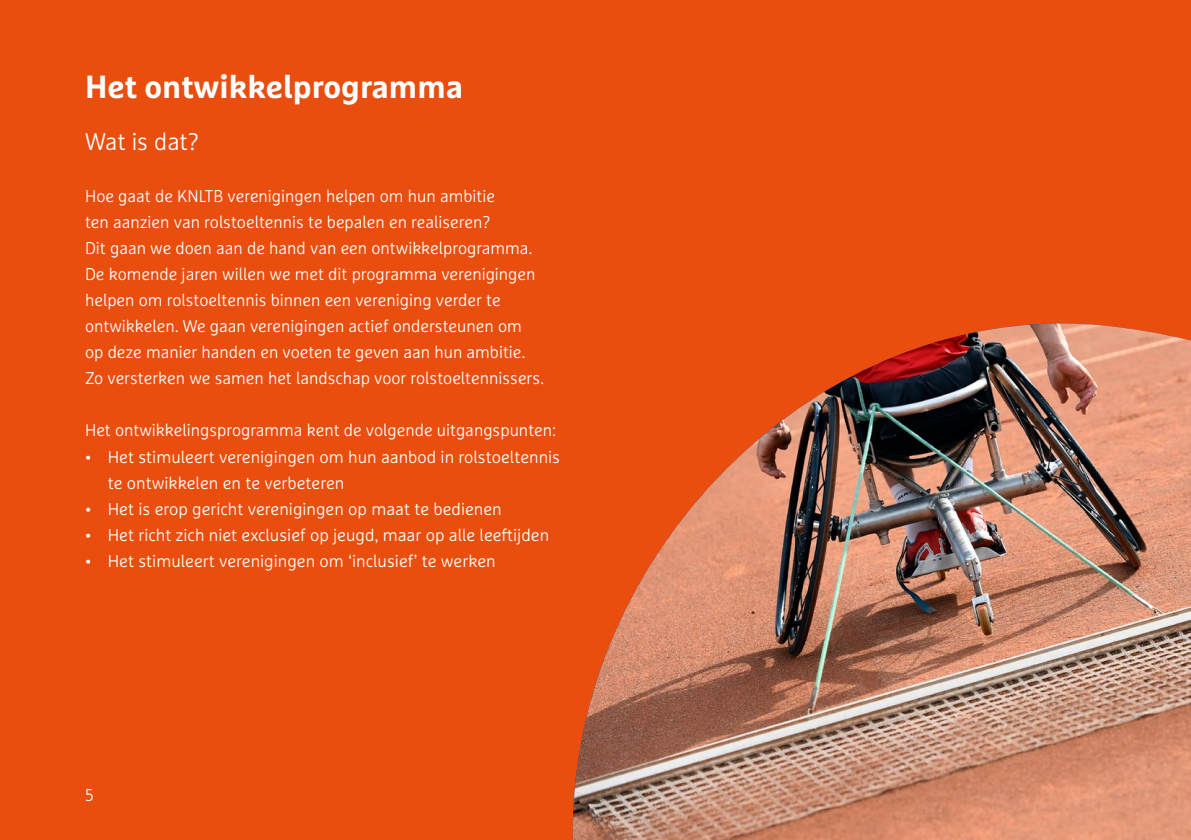
<style>
.page{position:relative;width:1191px;height:840px;background:#fff}
.page>*{position:absolute;margin:0;border:0;box-sizing:border-box;transform-origin:0 0}
._01_titel_Hoofdstuk{font:700 32px "Marselis OT";color:#fff}
._02_Subkop{font:300 24px "Marselis OT";color:#fff}
._03_Platte_tekst_dia{font:300 17px/26px "Marselis OT";color:#fff}
</style>
<div class="page">
<div style="left:0;top:0;width:1191px;height:839px;background:#e94e0f"></div>
<img style="left:572px;top:323px;width:619px;height:516px">
<p class="_01_titel_Hoofdstuk" style="left:85px;top:67px;width:380px">Het ontwikkelprogramma</p>
<p class="_02_Subkop" style="left:85px;top:127px;width:115px">Wat is dat?</p>
<p class="_03_Platte_tekst_dia" style="left:85px;top:183px;width:460px">Hoe gaat de KNLTB verenigingen helpen om hun ambitie<br>ten aanzien van rolstoeltennis te bepalen en realiseren?<br>Dit gaan we doen aan de hand van een ontwikkelprogramma.<br>De komende jaren willen we met dit programma verenigingen helpen om rolstoeltennis binnen een vereniging verder te ontwikkelen. We gaan verenigingen actief ondersteunen om op deze manier handen en voeten te geven aan hun ambitie.<br>Zo versterken we samen het landschap voor rolstoeltennissers.</p>
<p class="_03_Platte_tekst_dia" style="left:85px;top:417px;width:472px">Het ontwikkelingsprogramma kent de volgende uitgangspunten:</p>
<p class="_03_Platte_tekst_dia" style="left:108px;top:443px;width:454px;text-indent:-23px">• Het stimuleert verenigingen om hun aanbod in rolstoeltennis te ontwikkelen en te verbeteren</p>
<p class="_03_Platte_tekst_dia" style="left:85px;top:495px;width:418px">• Het is erop gericht verenigingen op maat te bedienen</p>
<p class="_03_Platte_tekst_dia" style="left:85px;top:521px;width:465px">• Het richt zich niet exclusief op jeugd, maar op alle leeftijden</p>
<p class="_03_Platte_tekst_dia" style="left:85px;top:547px;width:412px">• Het stimuleert verenigingen om ‘inclusief’ te werken</p>
<p class="_03_Platte_tekst_dia" style="left:85px;top:781px;width:10px">5</p>
</div>
